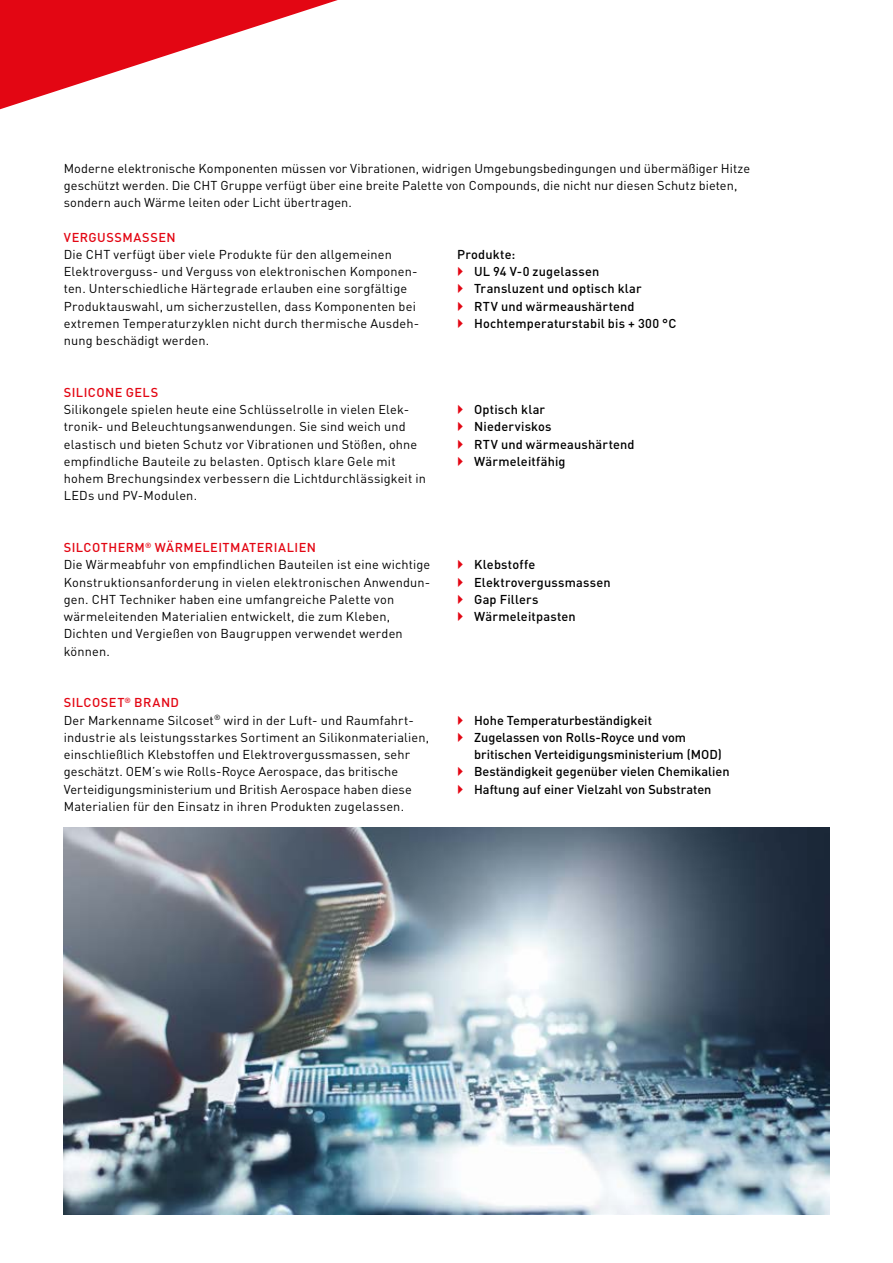
<style>
.page{position:relative;width:893px;height:1263px;background:#fff}
.page>*{position:absolute;margin:0;border:0;box-sizing:border-box;transform-origin:0 0}
.t1{font:12.75px/17.2px "DIN Pro";letter-spacing:.01em;color:#000}
.t2{font:500 12.75px/17.2px "DIN Pro";letter-spacing:.01em;color:#000}
.t3{font:500 12.75px "DIN Pro";letter-spacing:.035em;color:#e30613}
.s1{font-weight:500;color:#e30613}
</style>
<div class="page">
<img style="left:64px;top:827px;width:765px;height:387px">
<svg style="left:0;top:0;width:338px;height:110px"></svg>
<p class="t1" style="left:64px;top:159px;width:688px">Moderne elektronische Komponenten müssen vor Vibrationen, widrigen Umgebungsbedingungen und übermäßiger Hitze geschützt werden. Die CHT Gruppe verfügt über eine breite Palette von Compounds, die nicht nur diesen Schutz bieten, sondern auch Wärme leiten oder Licht übertragen.</p>
<p class="t3" style="left:64px;top:228px;width:113px">VERGUSSMASSEN</p>
<p class="t1" style="left:64px;top:245px;width:357px">Die CHT verfügt über viele Produkte für den allgemeinen Elektroverguss- und Verguss von elektronischen Komponen&shy;ten. Unterschiedliche Härtegrade erlauben eine sorgfältige Produktauswahl, um sicherzustellen, dass Komponenten bei extremen Temperaturzyklen nicht durch thermische Ausdeh&shy;nung beschädigt werden.</p>
<p class="t3" style="left:64px;top:383px;width:96px">SILICONE GELS</p>
<p class="t1" style="left:64px;top:400px;width:364px">Silikongele spielen heute eine Schlüsselrolle in vielen Elek&shy;tronik- und Beleuchtungsanwendungen. Sie sind weich und elastisch und bieten Schutz vor Vibrationen und Stößen, ohne empfindliche Bauteile zu belasten. Optisch klare Gele mit hohem Brechungsindex verbessern die Lichtdurchlässigkeit in LEDs und PV-Modulen.</p>
<p class="t1" style="left:64px;top:538px;width:368px"><span class="s1">SILCOTHERM</span><sup>®</sup> <span class="s1">WÄRMELEITMATERIALIEN<br></span>Die Wärmeabfuhr von empfindlichen Bauteilen ist eine wichtige Konstruktionsanforderung in vielen elektronischen Anwendun&shy;gen. CHT Techniker haben eine umfangreiche Palette von wärmeleitenden Materialien entwickelt, die zum Kleben, Dichten und Vergießen von Baugruppen verwendet werden können.</p>
<p class="t1" style="left:64px;top:694px;width:367px"><span class="s1">SILCOSET</span><sup>®</sup> <span class="s1">BRAND<br></span>Der Markenname Silcoset<sup>®</sup> wird in der Luft- und Raumfahrt&shy;industrie als leistungsstarkes Sortiment an Silikonmaterialien, einschließlich Klebstoffen und Elektrovergussmassen, sehr geschätzt. OEM’s wie Rolls-Royce Aerospace, das britische Verteidigungsministerium und British Aerospace haben diese Materialien für den Einsatz in ihren Produkten zugelassen.</p>
<p class="t2" style="left:474px;top:245px;width:204px;text-indent:-17px">Produkte:<br>UL 94 V-0 zugelassen<br>Transluzent und optisch klar<br>RTV und wärmeaushärtend<br>Hochtemperaturstabil bis + 300 °C</p>
<p class="t2" style="left:474px;top:400px;width:162px">Optisch klar<br>Niederviskos<br>RTV und wärmeaushärtend<br>Wärmeleitfähig</p>
<p class="t2" style="left:474px;top:556px;width:138px">Klebstoffe<br>Elektrovergussmassen<br>Gap Fillers<br>Wärmeleitpasten</p>
<p class="t2" style="left:474px;top:711px;width:257px">Hohe Temperaturbeständigkeit<br>Zugelassen von Rolls-Royce und vom britischen Verteidigungsministerium (MOD)<br>Beständigkeit gegenüber vielen Chemikalien Haftung auf einer Vielzahl von Substraten</p>
</div>
